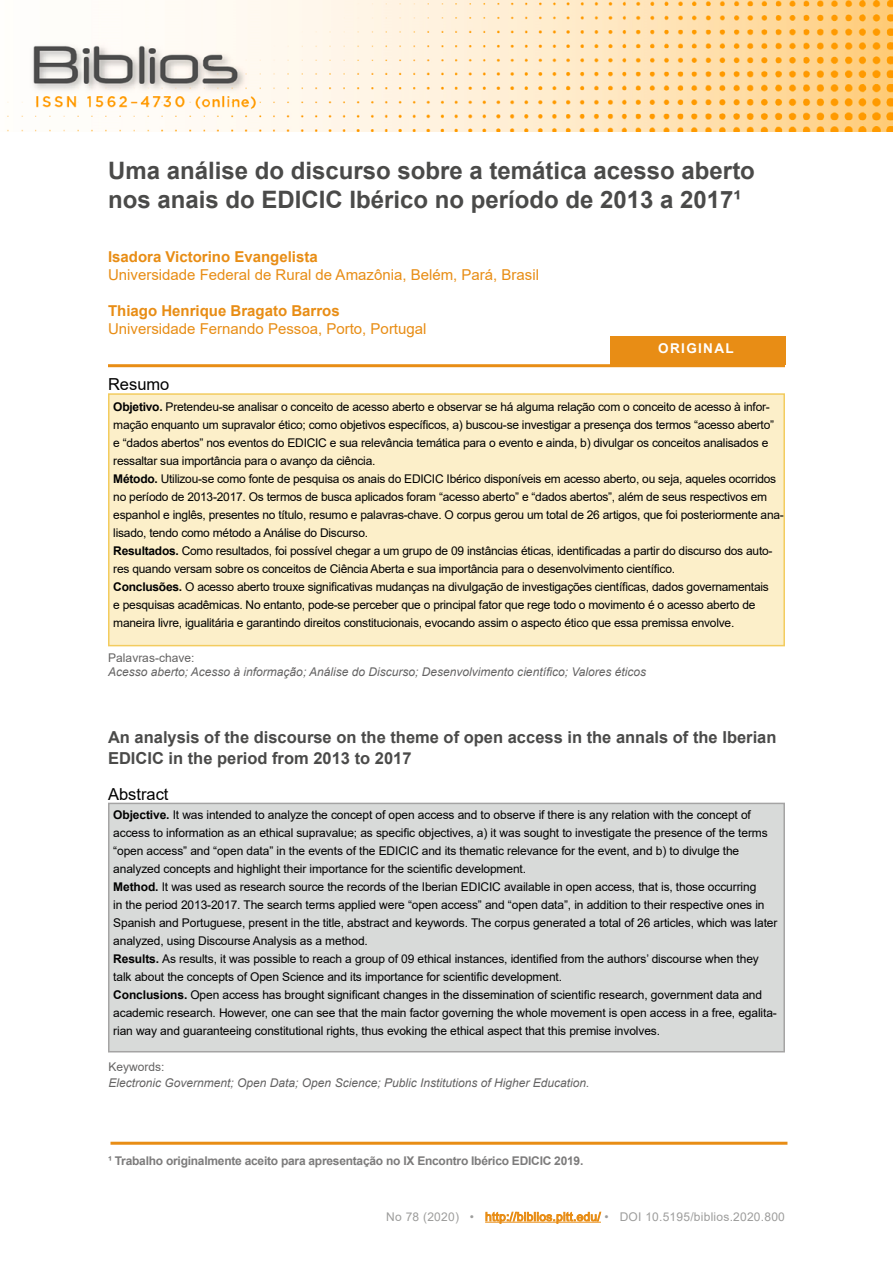
<style>
.page{position:relative;width:893px;height:1263px;background:#fff}
.page>*{position:absolute;margin:0;border:0;box-sizing:border-box;transform-origin:0 0}
.t1{font:700 24px/28.8px "Arial";color:#4a4a49}
.t2{font:700 16.5px/21px "Arial";color:#4a4a49}
.t3{font:16.5px "Arial";color:#000}
.t4{font:15px "Arial";color:#e88d15}
.t5{font:700 15px "Arial";color:#e88d15}
.t6{font:700 13.5px "Arial";letter-spacing:.1em;color:#fff}
.t7{font:12px/18px "Arial";letter-spacing:-.02em;color:#000}
.t8{font:italic 12px "Arial";color:#646363}
.t9{font:700 12px "Arial";letter-spacing:-.02em;color:#7c7b7b}
.t10{font:12px "Arial";letter-spacing:.02em;color:#9d9d9c}
.t11{font:12px "Arial";color:#646363}
.s1{font-weight:700}
.s2{color:#e88d15}
</style>
<div class="page">
<img style="left:7px;top:0;width:886px;height:132px">
<hr style="left:108px;top:364px;width:677px;height:3px;background:#e88d15">
<div style="left:610px;top:336px;width:175px;height:28px;background:#e88d15"></div>
<div style="left:108px;top:393px;width:677px;height:253px;background:#fcefc9;border:2px solid #f3cc5f"></div>
<div style="left:108px;top:803px;width:677px;height:249px;background:#d8dad9;border:2px solid #a5a4a4"></div>
<hr style="left:485px;top:1222px;width:116px;height:1px;background:#e88d15">
<hr style="left:111px;top:1142px;width:676px;height:3px;background:#e88d15">
<h1 class="t1" style="left:108px;top:156px;width:648px">Uma análise do discurso sobre a temática acesso aberto nos anais do EDICIC Ibérico no período de 2013 a 2017¹</h1>
<p class="t5" style="left:108px;top:246px;width:211px">Isadora Victorino Evangelista</p>
<p class="t4" style="left:108px;top:264px;width:433px">Universidade Federal de Rural de Amazônia, Belém, Pará, Brasil</p>
<p class="t5" style="left:108px;top:300px;width:233px">Thiago Henrique Bragato Barros</p>
<p class="t4" style="left:108px;top:318px;width:320px">Universidade Fernando Pessoa, Porto, Portugal</p>
<p class="t6" style="left:658px;top:339px;width:77px">ORIGINAL</p>
<h2 class="t3" style="left:108px;top:373px;width:63px">Resumo</h2>
<p class="t7" style="left:113px;top:398px;width:672px"><span class="s1">Objetivo.</span> Pretendeu-se analisar o conceito de acesso aberto e observar se há alguma relação com o conceito de acesso à infor&shy;mação enquanto um supravalor ético; como objetivos específicos, a) buscou-se investigar a presença dos termos “acesso aberto”<br>e “dados abertos” nos eventos do EDICIC e sua relevância temática para o evento e ainda, b) divulgar os conceitos analisados e ressaltar sua importância para o avanço da ciência.<br><span class="s1">Método.</span> Utilizou-se como fonte de pesquisa os anais do EDICIC Ibérico disponíveis em acesso aberto, ou seja, aqueles ocorridos no período de 2013-2017. Os termos de busca aplicados foram “acesso aberto” e “dados abertos”, além de seus respectivos em espanhol e inglês, presentes no título, resumo e palavras-chave. O corpus gerou um total de 26 artigos, que foi posteriormente ana&shy;lisado, tendo como método a Análise do Discurso.<br><span class="s1">Resultados.</span> Como resultados, foi possível chegar a um grupo de 09 instâncias éticas, identificadas a partir do discurso dos auto&shy;res quando versam sobre os conceitos de Ciência Aberta e sua importância para o desenvolvimento científico.<br><span class="s1">Conclusões.</span> O acesso aberto trouxe significativas mudanças na divulgação de investigações científicas, dados governamentais<br>e pesquisas acadêmicas. No entanto, pode-se perceber que o principal fator que rege todo o movimento é o acesso aberto de maneira livre, igualitária e garantindo direitos constitucionais, evocando assim o aspecto ético que essa premissa envolve.</p>
<p class="t11" style="left:108px;top:649px;width:88px">Palavras-chave:</p>
<p class="t8" style="left:108px;top:664px;width:540px">Acesso aberto; Acesso à informação; Análise do Discurso; Desenvolvimento científico; Valores éticos</p>
<h2 class="t2" style="left:108px;top:727px;width:670px">An analysis of the discourse on the theme of open access in the annals of the Iberian<br>EDICIC in the period from 2013 to 2017</h2>
<h2 class="t3" style="left:108px;top:783px;width:62px">Abstract</h2>
<p class="t7" style="left:113px;top:805px;width:666px"><span class="s1">Objective.</span> It was intended to analyze the concept of open access and to observe if there is any relation with the concept of access to information as an ethical supravalue; as specific objectives, a) it was sought to investigate the presence of the terms “open access” and “open data” in the events of the EDICIC and its thematic relevance for the event, and b) to divulge the analyzed concepts and highlight their importance for the scientific development.<br><span class="s1">Method.</span> It was used as research source the records of the Iberian EDICIC available in open access, that is, those occurring<br>in the period 2013-2017. The search terms applied were “open access” and “open data”, in addition to their respective ones in Spanish and Portuguese, present in the title, abstract and keywords. The corpus generated a total of 26 articles, which was later analyzed, using Discourse Analysis as a method.<br><span class="s1">Results.</span> As results, it was possible to reach a group of 09 ethical instances, identified from the authors’ discourse when they talk about the concepts of Open Science and its importance for scientific development.<br><span class="s1">Conclusions.</span> Open access has brought significant changes in the dissemination of scientific research, government data and academic research. However, one can see that the main factor governing the whole movement is open access in a free, egalita&shy;rian way and guaranteeing constitutional rights, thus evoking the ethical aspect that this premise involves.</p>
<p class="t11" style="left:109px;top:1059px;width:58px">Keywords:</p>
<p class="t8" style="left:109px;top:1075px;width:482px">Electronic Government; Open Data; Open Science; Public Institutions of Higher Education.</p>
<p class="t9" style="left:108px;top:1153px;width:477px">¹ Trabalho originalmente aceito para apresentação no IX Encontro Ibérico EDICIC 2019.</p>
<p class="t10" style="left:386px;top:1208px;width:400px">No 78 (2020) • <span class="s2">http://biblios.pitt.edu/</span> • DOI 10.5195/biblios.2020.800</p>
</div>
